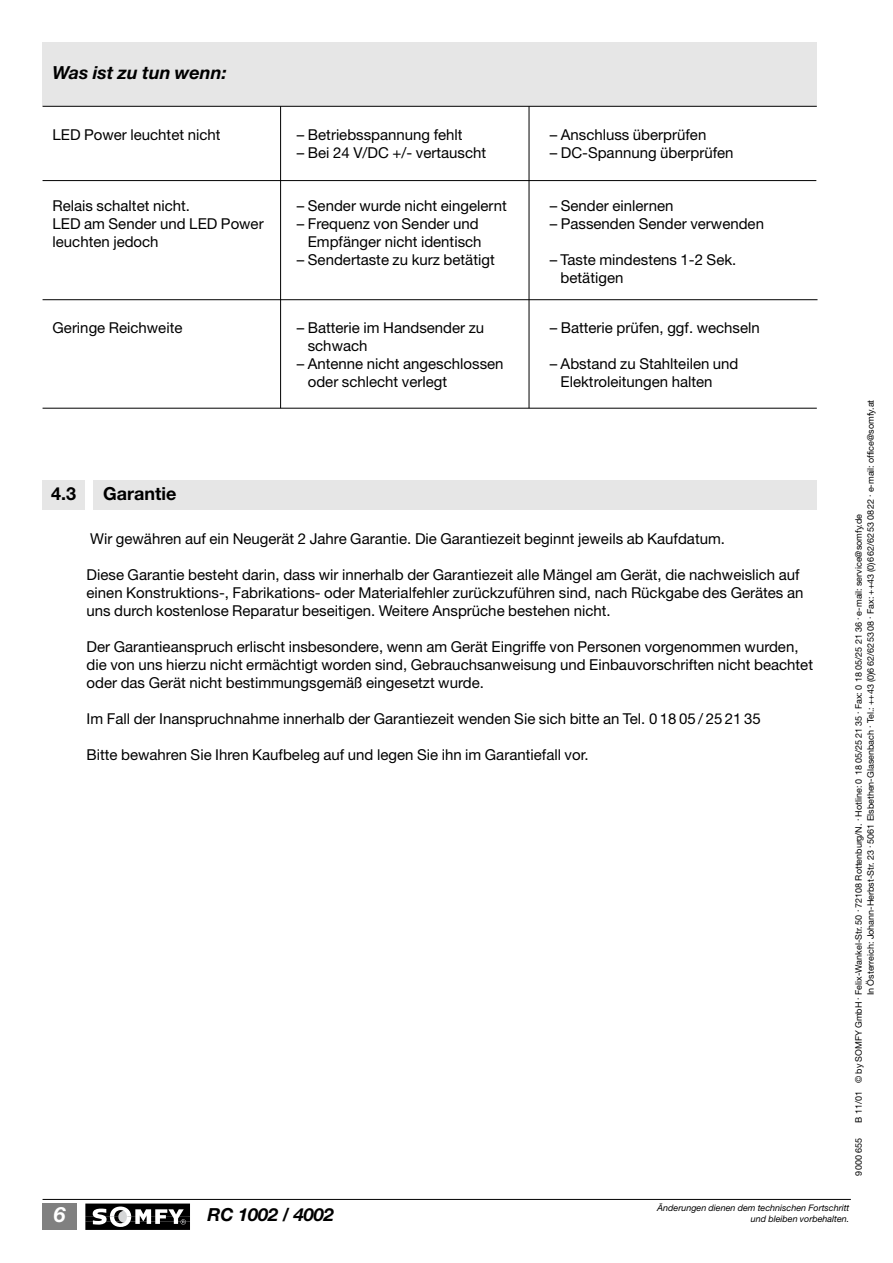
<style>
.page{position:relative;width:893px;height:1263px;background:#fff}
.page>*{position:absolute;margin:0;border:0;box-sizing:border-box;transform-origin:0 0}
.t1{font:italic 700 21px "Helvetica Neue";color:#fff}
.t2{font:italic 700 18px "Helvetica Neue";color:#000}
.t3{font:700 18px "Helvetica Neue";color:#000}
.t4{font:15px/18px "Helvetica Neue";color:#000}
.t5{font:9px/12px "Helvetica Neue";color:#000}
.t6{font:italic 9px "Helvetica Neue";color:#000}
</style>
<div class="page">
<hr style="left:43px;top:1199px;width:807px;height:1px;background:#000">
<div style="left:85px;top:1203px;width:105px;height:27px;background:#8f8f8f"></div>
<svg style="left:85px;top:1204px;width:105px;height:26px;background:#505050"></svg>
<div style="left:43px;top:1203px;width:34px;height:27px;background:#808080"></div>
<div style="left:43px;top:43px;width:773px;height:63px;background:#e6e6e6"></div>
<hr style="left:43px;top:180px;width:773px;height:1px;background:#000">
<hr style="left:43px;top:299px;width:774px;height:1px;background:#000">
<hr style="left:43px;top:408px;width:773px;height:1px;background:#000">
<hr style="left:43px;top:106px;width:773px;height:1px;background:#000">
<hr style="left:280px;top:106px;width:1px;height:302px;background:#000">
<hr style="left:528px;top:106px;width:1px;height:302px;background:#000">
<div style="left:93px;top:480px;width:723px;height:30px;background:#e6e6e6"></div>
<div style="left:43px;top:480px;width:42px;height:30px;background:#e6e6e6"></div>
<p class="t2" style="left:53px;top:66px;width:176px">Was ist zu tun wenn:</p>
<p class="t4" style="left:53px;top:127px;width:169px">LED Power leuchtet nicht</p>
<p class="t4" style="left:297px;top:127px;width:167px">– Betriebsspannung fehlt</p>
<p class="t4" style="left:297px;top:145px;width:191px">– Bei 24 V/DC +/- vertauscht</p>
<p class="t4" style="left:53px;top:198px;width:213px">Relais schaltet nicht.<br>LED am Sender und LED Power leuchten jedoch</p>
<p class="t4" style="left:297px;top:198px;width:211px">– Sender wurde nicht eingelernt</p>
<p class="t4" style="left:297px;top:216px;width:186px;text-align:right">– Frequenz von Sender und<br>Empfänger nicht identisch</p>
<p class="t4" style="left:297px;top:252px;width:199px">– Sendertaste zu kurz betätigt</p>
<p class="t4" style="left:53px;top:320px;width:131px">Geringe Reichweite</p>
<p class="t4" style="left:308px;top:320px;width:178px;text-indent:-11px">– Batterie im Handsender zu schwach</p>
<p class="t4" style="left:308px;top:356px;width:197px;text-indent:-11px">– Antenne nicht angeschlossen oder schlecht verlegt</p>
<p class="t3" style="left:51px;top:487px;width:27px">4.3</p>
<p class="t3" style="left:103px;top:487px;width:75px">Garantie</p>
<p class="t4" style="left:549px;top:127px;width:158px">– Anschluss überprüfen</p>
<p class="t4" style="left:549px;top:145px;width:185px">– DC-Spannung überprüfen</p>
<p class="t4" style="left:549px;top:198px;width:125px">– Sender einlernen</p>
<p class="t4" style="left:549px;top:216px;width:216px">– Passenden Sender verwenden</p>
<p class="t4" style="left:560px;top:252px;width:177px;text-indent:-11px">– Taste mindestens 1-2 Sek. betätigen</p>
<p class="t4" style="left:549px;top:320px;width:211px">– Batterie prüfen, ggf. wechseln</p>
<p class="t4" style="left:560px;top:356px;width:179px;text-indent:-11px">– Abstand zu Stahlteilen und<br>Elektroleitungen halten</p>
<p class="t4" style="left:90px;top:531px;width:636px">Wir gewähren auf ein Neugerät 2 Jahre Garantie. Die Garantiezeit beginnt jeweils ab Kaufdatum.</p>
<p class="t4" style="left:87px;top:567px;width:718px">Diese Garantie besteht darin, dass wir innerhalb der Garantiezeit alle Mängel am Gerät, die nachweislich auf einen Konstruktions-, Fabrikations- oder Materialfehler zurückzuführen sind, nach Rückgabe des Gerätes an uns durch kostenlose Reparatur beseitigen. Weitere Ansprüche bestehen nicht.</p>
<p class="t4" style="left:87px;top:639px;width:728px">Der Garantieanspruch erlischt insbesondere, wenn am Gerät Eingriffe von Personen vorgenommen wurden, die von uns hierzu nicht ermächtigt worden sind, Gebrauchsanweisung und Einbauvorschriften nicht beachtet oder das Gerät nicht bestimmungsgemäß eingesetzt wurde.</p>
<p class="t4" style="left:87px;top:711px;width:675px">Im Fall der Inanspruchnahme innerhalb der Garantiezeit wenden Sie sich bitte an Tel. 0 18 05 / 25 21 35</p>
<p class="t4" style="left:87px;top:747px;width:503px">Bitte bewahren Sie Ihren Kaufbeleg auf und legen Sie ihn im Garantiefall vor.</p>
<p class="t5" style="left:853px;top:995px;width:597px;text-indent:-128px;rotate:-90deg">B 11/01 © by SOMFY GmbH . Felix-Wankel-Str. 50 . 72108 Rottenburg/N. . Hotline: 0 18 05/25 21 35 . Fax: 0 18 05/25 21 36 . e-mail: service@somfy.de<br>In Österreich: Johann-Herbst-Str. 23 . 5061 Elsbethen-Glasenbach . Tel.: ++43 (0)6 62/62 53 08 . Fax: ++43 (0)6 62/62 53 08 22 . e-mail: office@somfy.at</p>
<p class="t5" style="left:853px;top:1176px;width:40px;rotate:-90deg">9 000 655</p>
<p class="t6" style="left:657px;top:1204px;width:194px">Änderungen dienen dem technischen Fortschritt</p>
<h1 class="t1" style="left:54px;top:1207px;width:13px">6</h1>
<p class="t6" style="left:750px;top:1215px;width:100px">und bleiben vorbehalten.</p>
<p class="t2" style="left:207px;top:1208px;width:128px">RC 1002 / 4002</p>
</div>
